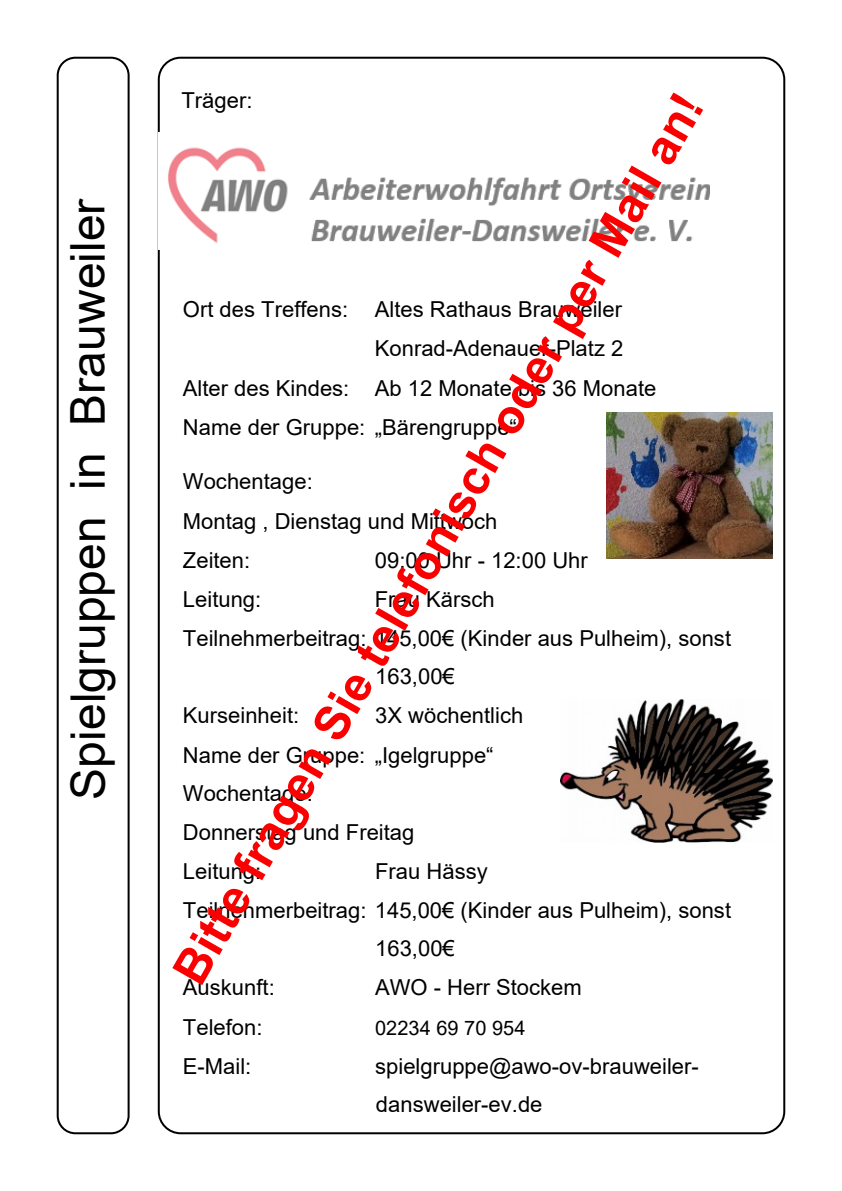
<style>
.page{position:relative;width:842px;height:1191px;background:#fff}
.page>*{position:absolute;margin:0;border:0;box-sizing:border-box;transform-origin:0 0}
.t1{font:700 48px "Arial";color:#fa0000}
.t2{font:48px "Arial";color:#000}
.t3{font:22px/38.8px "Arial";color:#000}
.t4{font:20px "Arial";color:#000}
</style>
<div class="page">
<div style="left:57px;top:57px;width:73px;height:1077px;border:2px solid #000;border-radius:18px"></div>
<img style="left:168px;top:147px;width:541px;height:96px">
<img style="left:607px;top:413px;width:166px;height:145px">
<img style="left:561px;top:699px;width:212px;height:143px">
<h1 class="t2" style="left:70px;top:799px;width:603px;rotate:-90deg">Spielgruppen in Brauweiler</h1>
<p class="t3" style="left:182px;top:82px;width:73px">Träger:</p>
<h1 class="t1" style="left:169px;top:969px;width:1018px;rotate:-60deg">Bitte fragen Sie telefonisch oder per Mail an!</h1>
<p class="t3" style="left:183px;top:292px;width:441px">Ort des Treffens: Altes Rathaus Brauweiler</p>
<p class="t3" style="left:375px;top:331px;width:250px">Konrad-Adenauer-Platz 2</p>
<p class="t3" style="left:183px;top:370px;width:475px">Alter des Kindes: Ab 12 Monate bis 36 Monate</p>
<p class="t3" style="left:183px;top:410px;width:335px">Name der Gruppe: „Bärengruppe“</p>
<p class="t3" style="left:183px;top:464px;width:316px">Wochentage:<br>Montag , Dienstag und Mittwoch<br>Zeiten:</p>
<p class="t3" style="left:375px;top:543px;width:215px">09:00 Uhr - 12:00 Uhr</p>
<p class="t3" style="left:183px;top:582px;width:80px">Leitung:</p>
<p class="t3" style="left:375px;top:582px;width:121px">Frau Kärsch</p>
<p class="t3" style="left:183px;top:621px;width:550px">Teilnehmerbeitrag: 145,00€ (Kinder aus Pulheim), sonst</p>
<p class="t3" style="left:375px;top:659px;width:81px">163,00€</p>
<p class="t3" style="left:183px;top:698px;width:118px">Kurseinheit:</p>
<p class="t3" style="left:183px;top:698px;width:342px;text-indent:192px">3X wöchentlich<br>Name der Gruppe: „Igelgruppe“<br>Wochentage:<br>Donnerstag und Freitag<br>Leitung:</p>
<p class="t3" style="left:375px;top:854px;width:114px">Frau Hässy</p>
<p class="t3" style="left:183px;top:893px;width:550px">Teilnehmerbeitrag: 145,00€ (Kinder aus Pulheim), sonst</p>
<p class="t3" style="left:375px;top:931px;width:81px">163,00€</p>
<p class="t3" style="left:183px;top:970px;width:93px">Auskunft:</p>
<p class="t3" style="left:375px;top:970px;width:208px">AWO - Herr Stockem</p>
<p class="t3" style="left:183px;top:1009px;width:81px">Telefon:</p>
<p class="t4" style="left:375px;top:1020px;width:152px">02234 69 70 954</p>
<p class="t3" style="left:183px;top:1048px;width:70px">E-Mail:</p>
<p class="t3" style="left:375px;top:1049px;width:325px;line-height:37.8px">spielgruppe@awo-ov-brauweiler&shy;dansweiler-ev.de</p>
</div>
